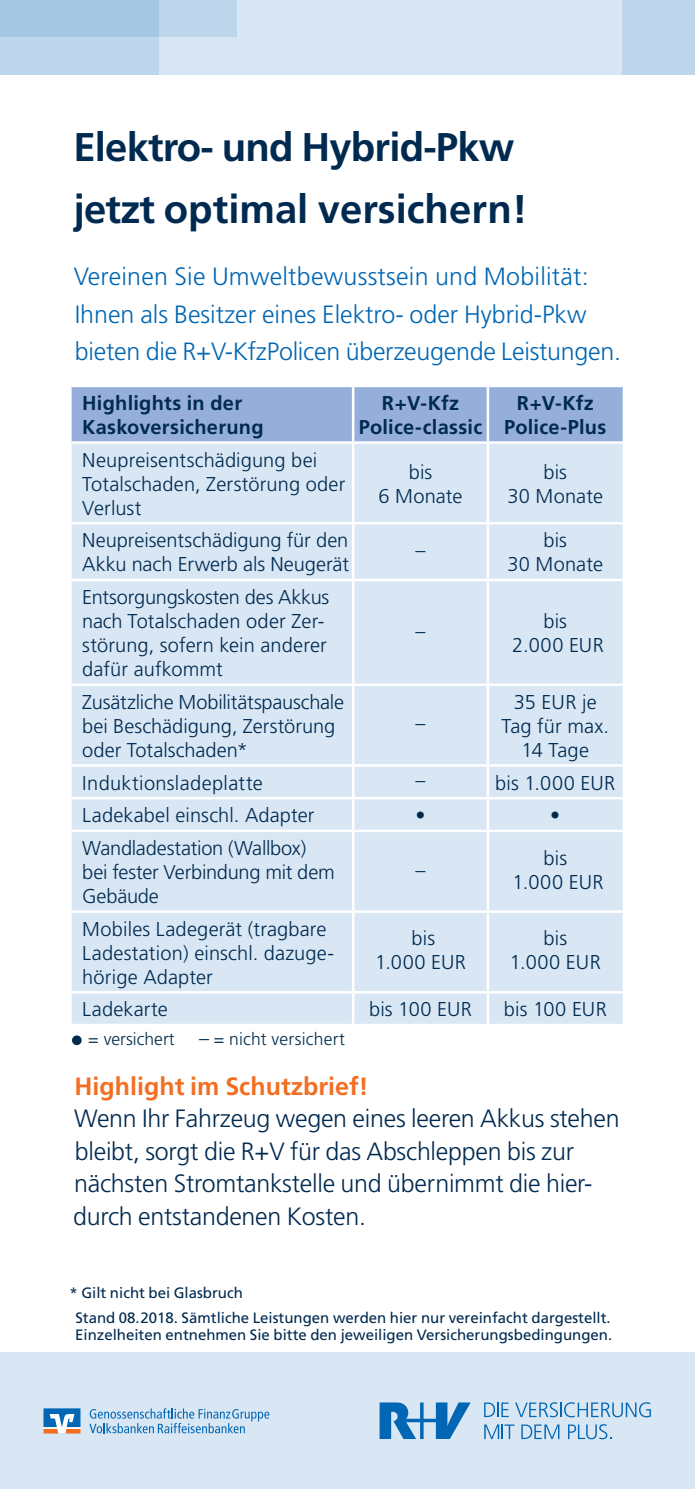
<style>
.page{position:relative;width:695px;height:1489px;background:#fff}
.page>*{position:absolute;margin:0;border:0;box-sizing:border-box;transform-origin:0 0}
.t1{font:700 40px/62px "Frutiger";letter-spacing:-.02em;color:#002a50}
.t2{font:300 25px/32.5px "Frutiger";letter-spacing:-.01em;color:#002a50}
.t3{font:300 25px/37.2px "Frutiger";color:#0166b3}
.t4{font:700 25px "Frutiger";color:#f36e21}
.t5{font:300 20px/24px "Frutiger";letter-spacing:.005em;color:#002a50;text-align:center}
.t6{font:700 20px/24px "Frutiger";letter-spacing:.01em;color:#002a50;text-align:center}
.t7{font:300 20px/24px "Frutiger";letter-spacing:-.015em;color:#002a50}
.t8{font:300 17.5px "Frutiger";letter-spacing:.005em;color:#002c4c}
.t9{font:15px/24.5px "Frutiger";color:#002a50}
.s1{font-weight:400;color:#002a50}
.s2{font-size:20px;color:#002a50}
</style>
<div class="page">
<div style="left:0;top:1352px;width:694px;height:136px;background:#d9e7f5"></div>
<svg style="left:89px;top:1408px;width:180px;height:25px"></svg>
<svg style="left:43px;top:1408px;width:38px;height:25px"></svg>
<svg style="left:484px;top:1402px;width:24px;height:14px"></svg>
<svg style="left:515px;top:1402px;width:135px;height:15px"></svg>
<svg style="left:484px;top:1424px;width:30px;height:14px"></svg>
<svg style="left:521px;top:1424px;width:38px;height:14px"></svg>
<svg style="left:379px;top:1402px;width:91px;height:36px"></svg>
<svg style="left:568px;top:1424px;width:44px;height:15px"></svg>
<div style="left:72px;top:387px;width:550px;height:54px;background:#96afda"></div>
<div style="left:72px;top:444px;width:550px;height:579px;background:#d9e7f5"></div>
<hr style="left:72px;top:578px;width:281px;height:3px;background:#fff">
<hr style="left:353px;top:578px;width:135px;height:3px;background:#fff">
<hr style="left:488px;top:578px;width:134px;height:3px;background:#fff">
<hr style="left:72px;top:683px;width:281px;height:3px;background:#fff">
<hr style="left:353px;top:683px;width:135px;height:3px;background:#fff">
<hr style="left:488px;top:683px;width:134px;height:3px;background:#fff">
<hr style="left:72px;top:796px;width:281px;height:3px;background:#fff">
<hr style="left:353px;top:796px;width:135px;height:3px;background:#fff">
<hr style="left:488px;top:796px;width:134px;height:3px;background:#fff">
<hr style="left:72px;top:522px;width:281px;height:2px;background:#fff">
<hr style="left:353px;top:522px;width:135px;height:2px;background:#fff">
<hr style="left:72px;top:829px;width:281px;height:3px;background:#fff">
<hr style="left:353px;top:829px;width:135px;height:3px;background:#fff">
<hr style="left:72px;top:910px;width:281px;height:2px;background:#fff">
<hr style="left:353px;top:910px;width:135px;height:2px;background:#fff">
<hr style="left:72px;top:991px;width:281px;height:2px;background:#fff">
<hr style="left:353px;top:991px;width:135px;height:2px;background:#fff">
<hr style="left:352px;top:387px;width:2px;height:54px;background:#fff">
<hr style="left:486px;top:387px;width:3px;height:54px;background:#fff">
<hr style="left:352px;top:444px;width:2px;height:78px;background:#fff">
<hr style="left:486px;top:444px;width:3px;height:78px;background:#fff">
<hr style="left:352px;top:524px;width:2px;height:54px;background:#fff">
<hr style="left:488px;top:522px;width:134px;height:2px;background:#fff">
<hr style="left:486px;top:524px;width:3px;height:54px;background:#fff">
<hr style="left:352px;top:766px;width:2px;height:30px;background:#fff">
<hr style="left:486px;top:766px;width:3px;height:30px;background:#fff">
<hr style="left:352px;top:799px;width:2px;height:30px;background:#fff">
<hr style="left:486px;top:799px;width:3px;height:30px;background:#fff">
<hr style="left:352px;top:832px;width:2px;height:78px;background:#fff">
<hr style="left:488px;top:829px;width:134px;height:3px;background:#fff">
<hr style="left:486px;top:832px;width:3px;height:78px;background:#fff">
<hr style="left:352px;top:912px;width:2px;height:79px;background:#fff">
<hr style="left:488px;top:910px;width:134px;height:2px;background:#fff">
<hr style="left:486px;top:912px;width:3px;height:79px;background:#fff">
<hr style="left:352px;top:993px;width:2px;height:30px;background:#fff">
<hr style="left:488px;top:991px;width:134px;height:2px;background:#fff">
<hr style="left:486px;top:993px;width:3px;height:30px;background:#fff">
<hr style="left:486px;top:581px;width:3px;height:102px;background:#fff">
<hr style="left:486px;top:686px;width:3px;height:78px;background:#fff">
<hr style="left:352px;top:581px;width:2px;height:102px;background:#fff">
<hr style="left:352px;top:686px;width:2px;height:78px;background:#fff">
<hr style="left:72px;top:764px;width:281px;height:2px;background:#fff">
<hr style="left:353px;top:764px;width:135px;height:2px;background:#fff">
<hr style="left:488px;top:764px;width:134px;height:2px;background:#fff">
<div style="left:0;top:0;width:694px;height:74px;background:#d9e7f5"></div>
<div style="left:0;top:0;width:237px;height:37px;background:#bdd6ec"></div>
<div style="left:0;top:0;width:159px;height:74px;background:linear-gradient(to right,#b0cee8,#b1cfe8)"></div>
<div style="left:622px;top:0;width:72px;height:74px;background:#bdd6ec"></div>
<div style="left:72px;top:1035px;width:10px;height:10px;border:4px solid #002c4c;border-radius:50%"></div>
<h1 class="t1" style="left:73px;top:116px;width:455px">Elektro- und Hybrid-Pkw jetzt optimal versichern!</h1>
<p class="t3" style="left:74px;top:258px;width:549px">Vereinen Sie Umweltbewusstsein und Mobilität:<br>Ihnen als Besitzer eines Elektro- oder Hybrid-Pkw bieten die R+V-KfzPolicen überzeugende Leistungen.</p>
<p class="t6" style="left:82px;top:391px;width:183px;text-align:left">Highlights in der<br>Kaskoversicherung</p>
<p class="t6" style="left:358px;top:391px;width:125px">R+V-Kfz<br>Police-classic</p>
<p class="t6" style="left:504px;top:391px;width:103px">R+V-Kfz<br>Police-Plus</p>
<p class="t5" style="left:82px;top:448px;width:264px;text-align:left">Neupreisentschädigung bei<br>Totalschaden, Zerstörung oder<br>Verlust</p>
<p class="t5" style="left:378px;top:460px;width:86px">bis<br>6 Monate</p>
<p class="t5" style="left:507px;top:460px;width:97px">bis<br>30 Monate</p>
<p class="t5" style="left:82px;top:528px;width:268px;text-align:left">Neupreisentschädigung für den<br>Akku nach Erwerb als Neugerät</p>
<p class="t5" style="left:82px;top:585px;width:248px;text-align:left">Entsorgungskosten des Akkus nach Totalschaden oder Zer&shy;störung, sofern kein anderer dafür aufkommt</p>
<p class="t5" style="left:82px;top:690px;width:263px;text-align:left">Zusätzliche Mobilitätspauschale bei Beschädigung, Zerstörung oder Totalschaden*</p>
<p class="t5" style="left:415px;top:538px;width:11px">–</p>
<p class="t5" style="left:415px;top:618px;width:11px">–</p>
<p class="t5" style="left:415px;top:711px;width:11px">–</p>
<p class="t5" style="left:507px;top:528px;width:97px">bis<br>30 Monate</p>
<p class="t5" style="left:512px;top:609px;width:93px">bis<br>2.000 EUR</p>
<p class="t5" style="left:501px;top:690px;width:109px">35 EUR je<br>Tag für max.<br>14 Tage</p>
<p class="t5" style="left:82px;top:770px;width:182px">Induktionsladeplatte</p>
<p class="t5" style="left:415px;top:768px;width:11px">–</p>
<p class="t5" style="left:495px;top:770px;width:122px">bis 1.000 EUR</p>
<p class="t5" style="left:82px;top:803px;width:234px">Ladekabel einschl. Adapter</p>
<p class="t5" style="left:415px;top:803px;width:11px">•</p>
<p class="t5" style="left:550px;top:803px;width:11px">•</p>
<p class="t7" style="left:82px;top:836px;width:254px">Wandladestation (Wallbox) bei fester Verbindung mit dem<br>Gebäude</p>
<p class="t5" style="left:512px;top:845px;width:92px">bis<br>1.000 EUR</p>
<p class="t5" style="left:415px;top:857px;width:11px">–</p>
<p class="t5" style="left:82px;top:916px;width:253px;text-align:left">Mobiles Ladegerät (tragbare<br>Ladestation) einschl. dazuge&shy;hörige Adapter</p>
<p class="t5" style="left:375px;top:926px;width:92px">bis<br>1.000 EUR</p>
<p class="t5" style="left:510px;top:926px;width:92px">bis<br>1.000 EUR</p>
<p class="t5" style="left:82px;top:997px;width:87px">Ladekarte</p>
<p class="t5" style="left:369px;top:997px;width:104px">bis 100 EUR</p>
<p class="t5" style="left:503px;top:997px;width:104px">bis 100 EUR</p>
<p class="t8" style="left:72px;top:1029px;width:274px"><span class="s1">•</span> = versichert <span class="s2">–</span> = nicht versichert</p>
<p class="t4" style="left:75px;top:1071px;width:295px">Highlight im Schutzbrief!</p>
<p class="t2" style="left:73px;top:1102px;width:548px">Wenn Ihr Fahrzeug wegen eines leeren Akkus stehen bleibt, sorgt die R+V für das Abschleppen bis zur nächsten Stromtankstelle und übernimmt die hier&shy;durch entstandenen Kosten.</p>
<p class="t9" style="left:75px;top:1280px;width:537px;text-indent:-6px">* Gilt nicht bei Glasbruch<br>Stand 08.2018. Sämtliche Leistungen werden hier nur vereinfacht dargestellt.</p>
<p class="t9" style="left:75px;top:1322px;width:538px">Einzelheiten entnehmen Sie bitte den jeweiligen Versicherungsbedingungen.</p>
</div>
